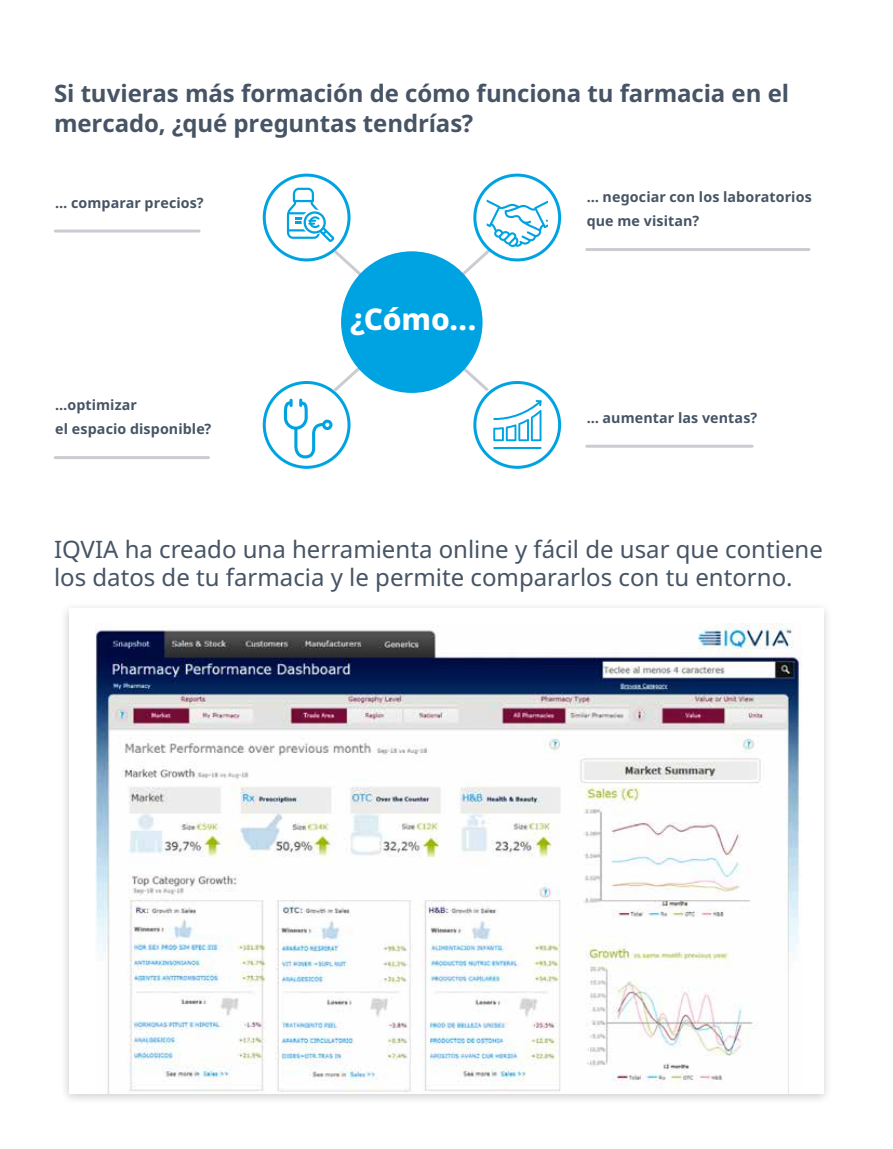
<style>
.page{position:relative;width:893px;height:1149px;background:#fff}
.page>*{position:absolute;margin:0;border:0;box-sizing:border-box;transform-origin:0 0}
.t1{font:800 30px "Noto Sans";color:#fff}
.t2{font:24px/28.8px "Noto Sans";color:#465465}
.t3{font:700 24px/30px "Noto Sans";letter-spacing:-.005em;color:#465465}
.t4{font:700 14.25px/24px "Noto Sans";letter-spacing:.01em;color:#465465}
</style>
<div class="page">
<hr style="left:55px;top:229px;width:144px;height:3px;background:#cccbd2">
<hr style="left:55px;top:456px;width:154px;height:3px;background:#cccbd2">
<hr style="left:587px;top:248px;width:222px;height:3px;background:#cccbd2">
<hr style="left:587px;top:444px;width:165px;height:3px;background:#cccbd2">
<div style="left:473px;top:381px;width:88px;height:87px;border:3px solid #00a3e2;border-radius:50%"></div>
<div style="left:263px;top:381px;width:87px;height:87px;border:3px solid #00a3e2;border-radius:50%"></div>
<div style="left:263px;top:173px;width:87px;height:88px;border:3px solid #00a3e2;border-radius:50%"></div>
<div style="left:473px;top:173px;width:88px;height:88px;border:3px solid #00a3e2;border-radius:50%"></div>
<svg style="left:284px;top:188px;width:264px;height:270px"></svg>
<div style="left:60px;top:602px;width:773px;height:503px;background:#000;opacity:.2"></div>
<div style="left:69px;top:608px;width:755px;height:485px;background:#fff"></div>
<img style="left:95px;top:623px;width:707px;height:470px">
<p class="t3" style="left:54px;top:79px;width:737px">Si tuvieras más formación de cómo funciona tu farmacia en el mercado, ¿qué preguntas tendrías?</p>
<p class="t4" style="left:55px;top:191px;width:150px">… comparar precios?</p>
<p class="t4" style="left:55px;top:393px;width:158px">…optimizar<br>el espacio disponible?</p>
<p class="t1" style="left:350px;top:297px;width:127px">¿Cómo...</p>
<p class="t4" style="left:587px;top:185px;width:226px">… negociar con los laboratorios que me visitan?</p>
<p class="t4" style="left:587px;top:406px;width:172px">… aumentar las ventas?</p>
<p class="t2" style="left:54px;top:535px;width:770px">IQVIA ha creado una herramienta online y fácil de usar que contiene los datos de tu farmacia y le permite compararlos con tu entorno.</p>
</div>
